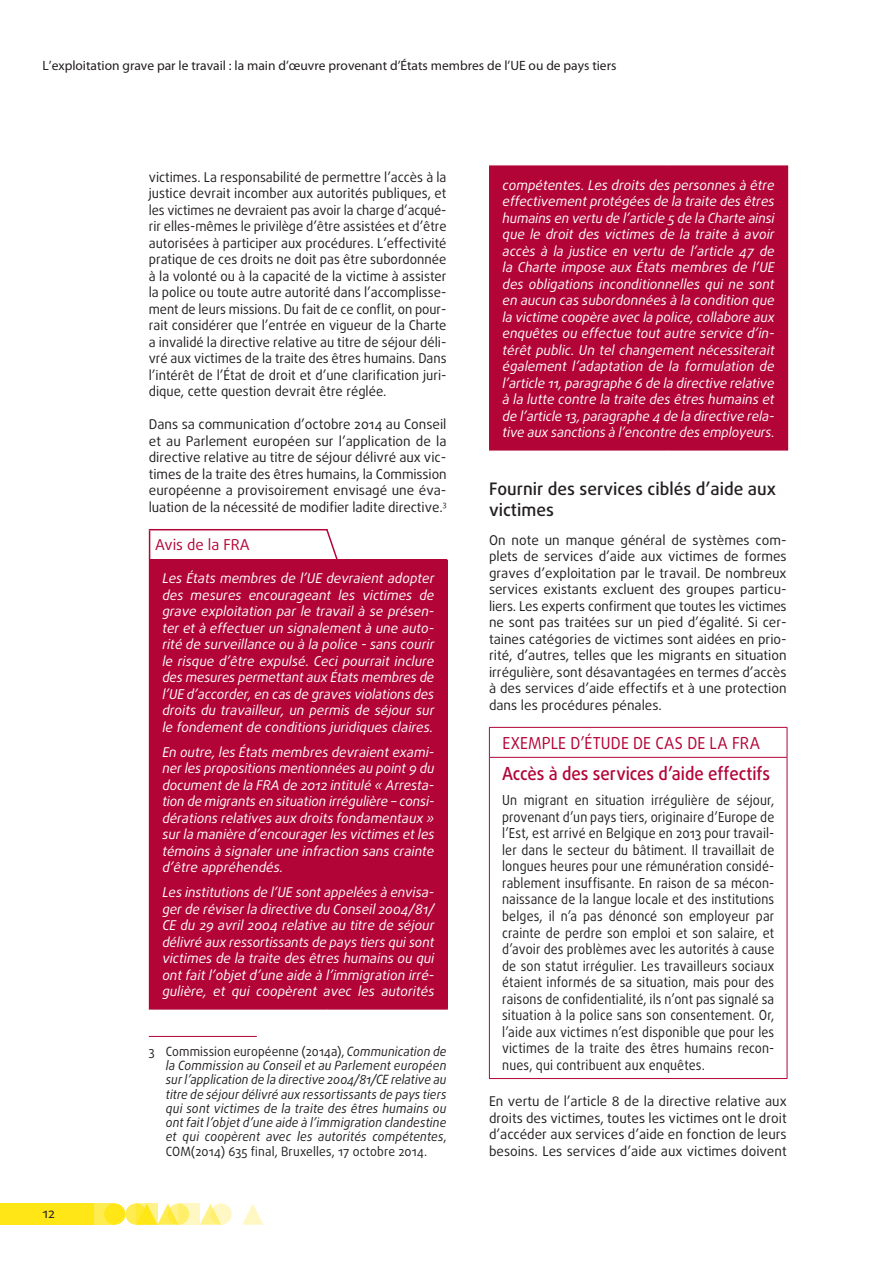
<style>
.page{position:relative;width:893px;height:1263px;background:#fff}
.page>*{position:absolute;margin:0;border:0;box-sizing:border-box;transform-origin:0 0}
.FRA_ACTIVITY_title{font:500 18px "Daxline Pro";color:#b30437;scale:.93 1}
.titles_h3{font:500 17.25px/20.7px "Daxline Pro";color:#231f20}
.PROMISING_super{font:16.5px "Daxline Pro";letter-spacing:.01em;color:#b30437;scale:.95 1}
.opinion_header{font:15px "Daxline Pro";color:#b30437}
.FRA_ACTIVITY_body{font:13.8px/16.5px "Daxline Pro";letter-spacing:.01em;color:#231f20;text-align:justify;scale:.91 1}
.box_opinion_body{font:italic 13.5px/16.5px "Daxline Pro";color:#fff;text-align:justify}
.text_body{font:13.5px/16.5px "Daxline Pro";color:#231f20;text-align:justify}
.t1{font:13.5px "Myriad Pro";color:#231f20}
.text_footnote{font:italic 12.75px/14.2px "Daxline Pro";letter-spacing:.01em;color:#231f20;text-align:justify;scale:.94 1}
.s1{font-style:normal}
</style>
<div class="page">
<svg style="left:125px;top:1203px;width:22px;height:22px"></svg>
<div style="left:94px;top:1203px;width:21px;height:22px;background:#ffec50"></div>
<div style="left:0;top:1203px;width:94px;height:22px;background:#ffe616"></div>
<svg style="left:200px;top:1203px;width:18px;height:22px"></svg>
<svg style="left:242px;top:1204px;width:21px;height:21px"></svg>
<div style="left:104px;top:1203px;width:21px;height:22px;background:#ffe616;border-radius:50%"></div>
<svg style="left:157px;top:1203px;width:18px;height:22px"></svg>
<svg style="left:168px;top:1203px;width:21px;height:22px"></svg>
<svg style="left:210px;top:1203px;width:22px;height:22px"></svg>
<svg style="left:136px;top:1203px;width:21px;height:22px"></svg>
<svg style="left:179px;top:1203px;width:21px;height:22px"></svg>
<div style="left:150px;top:560px;width:297px;height:449px;background:#b30437"></div>
<hr style="left:149px;top:530px;width:1px;height:30px;background:#b30437">
<hr style="left:149px;top:529px;width:178px;height:1px;background:#b30437">
<hr style="left:149px;top:560px;width:1px;height:448px;background:#b30437">
<hr style="left:149px;top:1008px;width:178px;height:1px;background:#b30437">
<hr style="left:327px;top:1008px;width:121px;height:1px;background:#b30437">
<hr style="left:446px;top:560px;width:2px;height:448px;background:#b30437">
<hr style="left:149px;top:1036px;width:108px;height:1px;background:#b30437">
<div style="left:490px;top:166px;width:297px;height:284px;background:#b30437"></div>
<hr style="left:489px;top:167px;width:1px;height:282px;background:#b30437">
<hr style="left:489px;top:165px;width:179px;height:2px;background:#b30437">
<hr style="left:668px;top:165px;width:120px;height:2px;background:#b30437">
<hr style="left:489px;top:449px;width:179px;height:2px;background:#b30437">
<hr style="left:668px;top:449px;width:120px;height:2px;background:#b30437">
<hr style="left:787px;top:167px;width:1px;height:282px;background:#b30437">
<svg style="left:489px;top:728px;width:1px;height:29px"></svg>
<hr style="left:489px;top:727px;width:298px;height:1px;background:#b30437">
<svg style="left:787px;top:728px;width:1px;height:29px"></svg>
<hr style="left:489px;top:758px;width:1px;height:320px;background:#b30437">
<hr style="left:489px;top:757px;width:298px;height:1px;background:#b30437">
<hr style="left:787px;top:758px;width:1px;height:320px;background:#b30437">
<hr style="left:489px;top:1078px;width:298px;height:1px;background:#b30437">
<svg style="left:325px;top:529px;width:14px;height:31px"></svg>
<p class="t1" style="left:43px;top:58px;width:575px">L’exploitation grave par le travail : la main d’œuvre provenant d’États membres de l’UE ou de pays tiers</p>
<p class="text_body" style="left:43px;top:1205px;width:14px">12</p>
<p class="text_body" style="left:149px;top:169px;width:299px">victimes. La responsabilité de permettre l’accès à la justice devrait incomber aux autorités publiques, et les victimes ne devraient pas avoir la charge d’acqué&shy;rir elles-mêmes le privilège d’être assistées et d’être autorisées à participer aux procédures. L’effectivité pratique de ces droits ne doit pas être subordonnée à la volonté ou à la capacité de la victime à assister la police ou toute autre autorité dans l’accomplisse&shy;ment de leurs missions. Du fait de ce conflit, on pour&shy;rait considérer que l’entrée en vigueur de la Charte a invalidé la directive relative au titre de séjour déli&shy;vré aux victimes de la traite des êtres humains. Dans l’intérêt de l’État de droit et d’une clarification juri&shy;dique, cette question devrait être réglée.</p>
<p class="text_body" style="left:149px;top:416px;width:299px">Dans sa communication d’octobre 2014 au Conseil et au Parlement européen sur l’application de la directive relative au titre de séjour délivré aux vic&shy;times de la traite des êtres humains, la Commission européenne a provisoirement envisagé une éva&shy;luation de la nécessité de modifier ladite directive.<sup>3</sup></p>
<p class="opinion_header" style="left:155px;top:535px;width:96px">Avis de la FRA</p>
<p class="box_opinion_body" style="left:162px;top:570px;width:274px">Les États membres de l’UE devraient adopter des mesures encourageant les victimes de grave exploitation par le travail à se présen&shy;ter et à effectuer un signalement à une auto&shy;rité de surveillance ou à la police - sans courir le risque d’être expulsé. Ceci pourrait inclure des mesures permettant aux États membres de l’UE d’accorder, en cas de graves violations des droits du travailleur, un permis de séjour sur le fondement de conditions juridiques claires.</p>
<p class="box_opinion_body" style="left:162px;top:743px;width:274px">En outre, les États membres devraient exami&shy;ner les propositions mentionnées au point 9 du document de la FRA de 2012 intitulé « Arresta&shy;tion de migrants en situation irrégulière – consi&shy;dérations relatives aux droits fondamentaux » sur la manière d’encourager les victimes et les témoins à signaler une infraction sans crainte d’être appréhendés.</p>
<p class="box_opinion_body" style="left:162px;top:884px;width:274px">Les institutions de l’UE sont appelées à envisa&shy;ger de réviser la directive du Conseil 2004/81/ CE du 29 avril 2004 relative au titre de séjour délivré aux ressortissants de pays tiers qui sont victimes de la traite des êtres humains ou qui ont fait l’objet d’une aide à l’immigration irré&shy;gulière, et qui coopèrent avec les autorités</p>
<p class="text_footnote" style="left:166px;top:1044px;width:300px;text-indent:-17px"><span class="s1">3 Commission européenne (2014a),</span> Communication de la Commission au Conseil et au Parlement européen sur l’application de la directive 2004/81/CE relative au titre de séjour délivré aux ressortissants de pays tiers qui sont victimes de la traite des êtres humains ou ont fait l’objet d’une aide à l’immigration clandestine et qui coopèrent avec les autorités compétentes<span class="s1">, COM(2014) 635 final, Bruxelles, 17 octobre 2014.</span></p>
<p class="box_opinion_body" style="left:502px;top:176px;width:274px">compétentes. Les droits des personnes à être effectivement protégées de la traite des êtres humains en vertu de l’article 5 de la Charte ainsi que le droit des victimes de la traite à avoir accès à la justice en vertu de l’article 47 de la Charte impose aux États membres de l’UE des obligations inconditionnelles qui ne sont en aucun cas subordonnées à la condition que la victime coopère avec la police, collabore aux enquêtes ou effectue tout autre service d’in&shy;térêt public. Un tel changement nécessiterait également l’adaptation de la formulation de l’article 11, paragraphe 6 de la directive relative à la lutte contre la traite des êtres humains et de l’article 13, paragraphe 4 de la directive rela&shy;tive aux sanctions à l’encontre des employeurs.</p>
<p class="titles_h3" style="left:489px;top:479px;width:288px">Fournir des services ciblés d’aide aux victimes</p>
<p class="text_body" style="left:489px;top:532px;width:299px">On note un manque général de systèmes com&shy;plets de services d’aide aux victimes de formes graves d’exploitation par le travail. De nombreux services existants excluent des groupes particu&shy;liers. Les experts confirment que toutes les victimes ne sont pas traitées sur un pied d’égalité. Si cer&shy;taines catégories de victimes sont aidées en prio&shy;rité, d’autres, telles que les migrants en situation irrégulière, sont désavantagées en termes d’accès à des services d’aide effectifs et à une protection dans les procédures pénales.</p>
<p class="PROMISING_super" style="left:502px;top:732px;width:272px">EXEMPLE D’ÉTUDE DE CAS DE LA FRA</p>
<p class="FRA_ACTIVITY_title" style="left:502px;top:761px;width:290px">Accès à des services d’aide effectifs</p>
<p class="FRA_ACTIVITY_body" style="left:502px;top:792px;width:301px">Un migrant en situation irrégulière de séjour, provenant d’un pays tiers, originaire d’Europe de l’Est, est arrivé en Belgique en 2013 pour travail&shy;ler dans le secteur du bâtiment. Il travaillait de longues heures pour une rémunération considé&shy;rablement insuffisante. En raison de sa mécon&shy;naissance de la langue locale et des institutions belges, il n’a pas dénoncé son employeur par crainte de perdre son emploi et son salaire, et d’avoir des problèmes avec les autorités à cause de son statut irrégulier. Les travailleurs sociaux étaient informés de sa situation, mais pour des raisons de confidentialité, ils n’ont pas signalé sa situation à la police sans son consentement. Or, l’aide aux victimes n’est disponible que pour les victimes de la traite des êtres humains recon&shy;nues, qui contribuent aux enquêtes.</p>
<p class="text_body" style="left:489px;top:1093px;width:299px">En vertu de l’article 8 de la directive relative aux droits des victimes, toutes les victimes ont le droit d’accéder aux services d’aide en fonction de leurs besoins. Les services d’aide aux victimes doivent</p>
</div>
